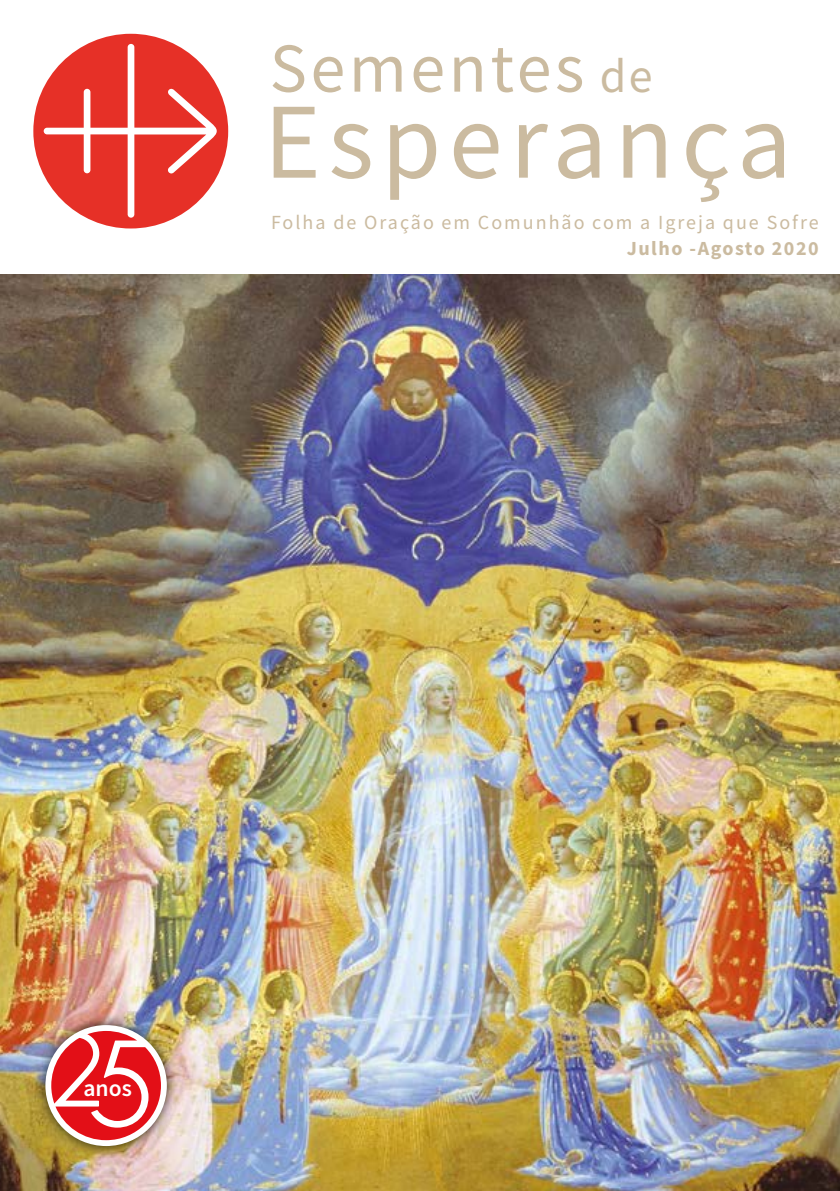
<style>
.page{position:relative;width:840px;height:1191px;background:#fff}
.page>*{position:absolute;margin:0;border:0;box-sizing:border-box;transform-origin:0 0}
.t1{font:108px "Source Sans Pro";letter-spacing:.07em;color:#cbbba0}
.t2{font:70px "Source Sans Pro";letter-spacing:.05em;color:#cbbba0}
.t3{font:600 23.6px "Source Sans Pro";color:#fff}
.t4{font:20px "Source Sans Pro";letter-spacing:.1em;color:#cbbba0}
.t5{font:700 20px "Source Sans Pro";letter-spacing:.075em;color:#cbbba0}
.s1{font-size:48px}
</style>
<div class="page">
<img style="left:0;top:274px;width:839px;height:917px">
<svg style="left:33px;top:34px;width:195px;height:194px"></svg>
<div style="left:33px;top:1013px;width:146px;height:144px;background:#000;opacity:.75"></div>
<div style="left:45px;top:1025px;width:122px;height:121px;background:#fff;border-radius:50%"></div>
<svg style="left:51px;top:1031px;width:110px;height:109px"></svg>
<h2 class="t2" style="left:269px;top:24px;width:384px">Sementes <span class="s1">de</span></h2>
<h1 class="t1" style="left:264px;top:73px;width:529px">Esperança</h1>
<p class="t4" style="left:271px;top:210px;width:549px">Folha de Oração em Comunhão com a Igreja que Sofre</p>
<p class="t5" style="left:626px;top:234px;width:193px">Julho -Agosto 2020</p>
<p class="t3" style="left:83px;top:1072px;width:50px">anos</p>
</div>
